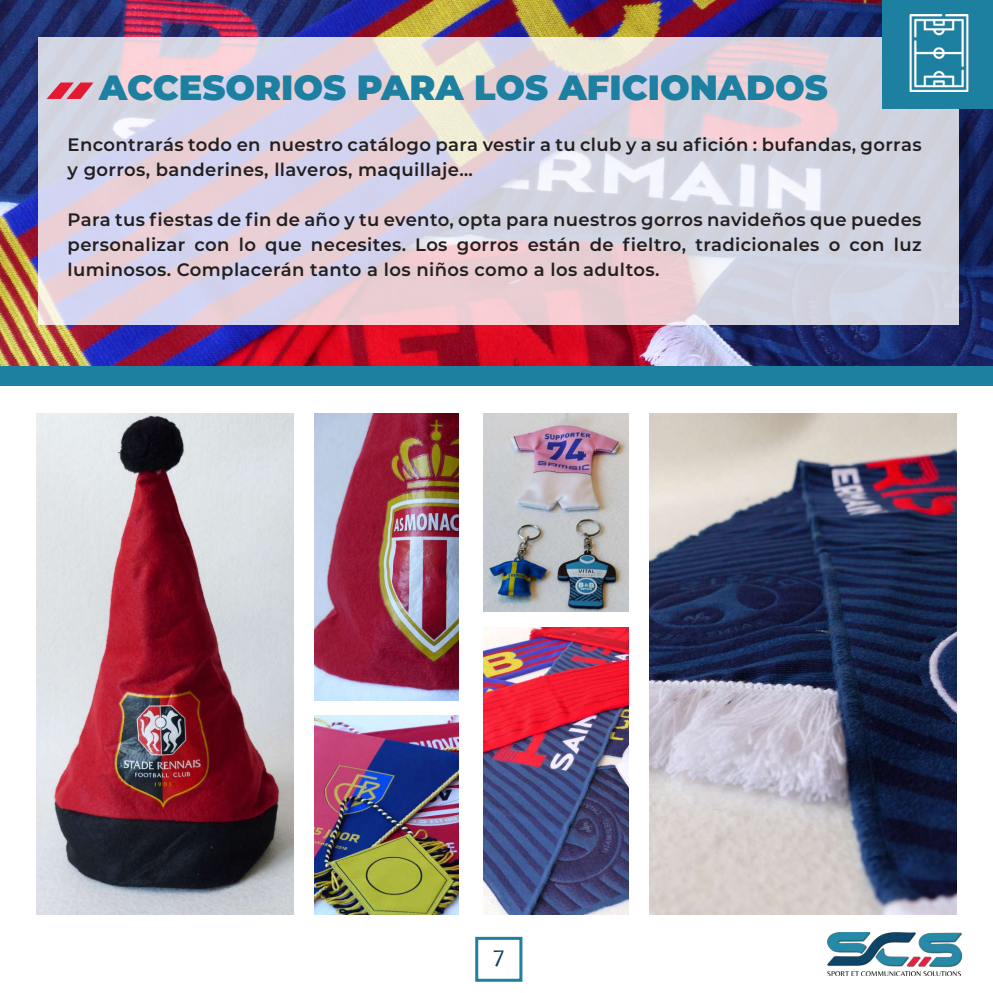
<style>
.page{position:relative;width:993px;height:993px;background:#fff}
.page>*{position:absolute;margin:0;border:0;box-sizing:border-box;transform-origin:0 0}
.t1{font:900 35px "Montserrat";color:#1e80a1}
.t2{font:24px "Belleza";color:#0a3c5f}
.t3{font:600 18px/25px "Montserrat";letter-spacing:.02em;color:#231f20}
</style>
<div class="page">
<img style="left:0;top:0;width:992px;height:366px">
<div style="left:475px;top:936px;width:47px;height:45px;border:3px solid #1e80a1"></div>
<svg style="left:38px;top:38px;width:920px;height:287px;background:#dcd3df"></svg>
<div style="left:882px;top:0;width:110px;height:108px;background:#1e80a1"></div>
<img style="left:909px;top:15px;width:60px;height:76px">
<div style="left:0;top:366px;width:992px;height:20px;background:#1e80a1"></div>
<img style="left:314px;top:413px;width:144px;height:287px">
<img style="left:37px;top:413px;width:256px;height:501px">
<img style="left:827px;top:932px;width:134px;height:43px">
<img style="left:649px;top:413px;width:306px;height:501px">
<img style="left:314px;top:715px;width:144px;height:199px">
<img style="left:483px;top:627px;width:145px;height:287px">
<img style="left:483px;top:413px;width:145px;height:198px">
<svg style="left:46px;top:82px;width:48px;height:17px"></svg>
<h1 class="t1" style="left:99px;top:61px;width:729px">ACCESORIOS PARA LOS AFICIONADOS</h1>
<p class="t3" style="left:68px;top:131px;width:855px">Encontrarás todo en nuestro catálogo para vestir a tu club y a su afición : bufandas, gorras y gorros, banderines, llaveros, maquillaje…</p>
<p class="t3" style="left:68px;top:206px;width:855px;text-align:justify">Para tus fiestas de fin de año y tu evento, opta para nuestros gorros navideños que puedes personalizar con lo que necesites. Los gorros están de fieltro, tradicionales o con luz luminosos. Complacerán tanto a los niños como a los adultos.</p>
<h2 class="t2" style="left:492px;top:940px;width:13px">7</h2>
</div>
